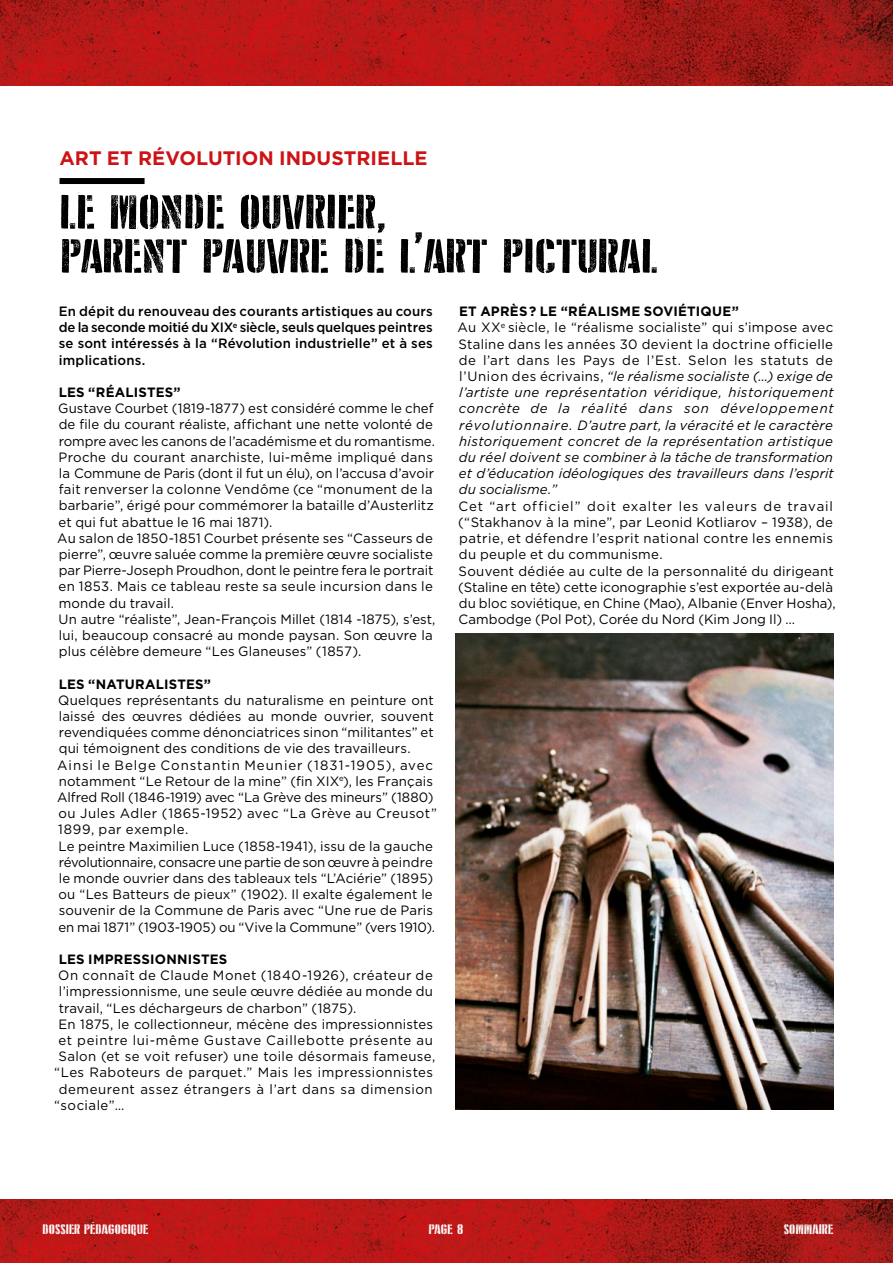
<style>
.page{position:relative;width:893px;height:1263px;background:#fff}
.page>*{position:absolute;margin:0;border:0;box-sizing:border-box;transform-origin:0 0}
.t1{font:52.5px/44.1px "D Day Stencil";letter-spacing:.01em;color:#000}
.t2{font:700 19.5px "Gotham";letter-spacing:.005em;color:#cd1316}
.t3{font:15px "D Day Stencil";letter-spacing:.005em;color:#fff}
.t4{font:13.5px/16.2px "Gotham";letter-spacing:.01em;color:#000}
.t5{font:italic 13.5px/16.2px "Gotham";letter-spacing:.025em;color:#000}
.t6{font:500 13.5px/16.2px "Gotham";letter-spacing:.01em;color:#000;text-align:justify}
.t7{font:13.5px "Gotham";letter-spacing:.03em;color:#000}
.t8{font:700 13.5px "Gotham";letter-spacing:.015em;color:#000}
.t9{font:13.5px "Gotham";letter-spacing:.05em;color:#000}
.t10{font:13.5px "Gotham";letter-spacing:.045em;color:#000}
.t11{font:13.5px "Gotham";letter-spacing:.04em;color:#000}
.t12{font:13.5px "Gotham";letter-spacing:.035em;color:#000}
.s1{font-weight:700;font-style:normal}
.s2{font-style:normal}
</style>
<div class="page">
<img style="left:0;top:0;width:893px;height:85px">
<img style="left:0;top:1199px;width:893px;height:64px">
<div style="left:60px;top:178px;width:85px;height:6px;background:#000"></div>
<img style="left:455px;top:634px;width:378px;height:476px">
<h2 class="t2" style="left:60px;top:147px;width:370px">ART ET RÉVOLUTION INDUSTRIELLE</h2>
<h1 class="t1" style="left:60px;top:190px;width:600px">LE MONDE OUVRIER,<br>PARENT PAUVRE DE L’ART PICTURAL</h1>
<p class="t6" style="left:59px;top:303px;width:376px">En dépit du renouveau des courants artistiques au cours de la seconde moitié du XIX<sup>e</sup> siècle, seuls quelques peintres se sont intéressés à la “Révolution industrielle” et à ses implications.</p>
<p class="t8" style="left:59px;top:384px;width:123px">LES “RÉALISTES”</p>
<p class="t4" style="left:57px;top:400px;width:380px">Gustave Courbet (1819-1877) est considéré comme le chef de file du courant réaliste, affichant une nette volonté de rompre avec les canons de l’académisme et du romantisme.<br>Proche du courant anarchiste, lui-même impliqué dans la Commune de Paris (dont il fut un élu), on l’accusa d’avoir fait renverser la colonne Vendôme (ce “monument de la barbarie”, érigé pour commémorer la bataille d’Austerlitz et qui fut abattue le 16 mai 1871).<br>Au salon de 1850-1851 Courbet présente ses “Casseurs de pierre”, œuvre saluée comme la première œuvre socialiste par Pierre-Joseph Proudhon, dont le peintre fera le portrait en 1853. Mais ce tableau reste sa seule incursion dans le monde du travail.<br>Un autre “réaliste”, Jean-François Millet (1814 -1875), s’est, lui, beaucoup consacré au monde paysan. Son œuvre la plus célèbre demeure “Les Glaneuses” (1857).</p>
<p class="t8" style="left:59px;top:676px;width:154px">LES “NATURALISTES”</p>
<p class="t4" style="left:57px;top:692px;width:381px">Quelques représentants du naturalisme en peinture ont laissé des œuvres dédiées au monde ouvrier, souvent revendiquées comme dénonciatrices sinon “militantes” et qui témoignent des conditions de vie des travailleurs.<br>Ainsi le Belge Constantin Meunier (1831-1905), avec notamment “Le Retour de la mine” (fin XIX<sup>e</sup>), les Français Alfred Roll (1846-1919) avec “La Grève des mineurs” (1880) ou Jules Adler (1865-1952) avec “La Grève au Creusot” 1899, par exemple.<br>Le peintre Maximilien Luce (1858-1941), issu de la gauche révolutionnaire, consacre une partie de son œuvre à peindre le monde ouvrier dans des tableaux tels “L’Aciérie” (1895) ou “Les Batteurs de pieux” (1902). Il exalte également le souvenir de la Commune de Paris avec “Une rue de Paris en mai 1871” (1903-1905) ou “Vive la Commune” (vers 1910).</p>
<p class="t8" style="left:59px;top:951px;width:170px">LES IMPRESSIONNISTES</p>
<p class="t10" style="left:58px;top:968px;width:376px">On connaît de Claude Monet (1840-1926), créateur de</p>
<p class="t4" style="left:59px;top:983px;width:375px">l’impressionnisme, une seule œuvre dédiée au monde du</p>
<p class="t4" style="left:59px;top:999px;width:299px">travail, “Les déchargeurs de charbon” (1875).</p>
<p class="t4" style="left:59px;top:1016px;width:376px">En 1875, le collectionneur, mécène des impressionnistes</p>
<p class="t9" style="left:59px;top:1033px;width:376px">et peintre lui-même Gustave Caillebotte présente au</p>
<p class="t7" style="left:58px;top:1049px;width:378px">Salon (et se voit refuser) une toile désormais fameuse,</p>
<p class="t7" style="left:54px;top:1065px;width:380px">“Les Raboteurs de parquet.” Mais les impressionnistes</p>
<p class="t11" style="left:59px;top:1081px;width:376px">demeurent assez étrangers à l’art dans sa dimension</p>
<p class="t12" style="left:54px;top:1097px;width:71px">“sociale”…</p>
<p class="t5" style="left:457px;top:303px;width:378px"><span class="s1">ET APRÈS? LE “RÉALISME SOVIÉTIQUE”<br></span><span class="s2">Au XX</span><sup>e</sup> <span class="s2">siècle, le “réalisme socialiste” qui s’impose avec Staline dans les années 30 devient la doctrine officielle de l’art dans les Pays de l’Est. Selon les statuts de l’Union des écrivains,</span> “le réalisme socialiste (…) exige de l’artiste une représentation véridique, historiquement concrète de la réalité dans son développement révolutionnaire. D’autre part, la véracité et le caractère historiquement concret de la représentation artistique du réel doivent se combiner à la tâche de transformation et d’éducation idéologiques des travailleurs dans l’esprit du socialisme.”</p>
<p class="t4" style="left:458px;top:498px;width:379px">Cet “art officiel” doit exalter les valeurs de travail (“Stakhanov à la mine”, par Leonid Kotliarov – 1938), de patrie, et défendre l’esprit national contre les ennemis du peuple et du communisme.<br>Souvent dédiée au culte de la personnalité du dirigeant (Staline en tête) cette iconographie s’est exportée au-delà du bloc soviétique, en Chine (Mao), Albanie (Enver Hosha), Cambodge (Pol Pot), Corée du Nord (Kim Jong Il) …</p>
<p class="t3" style="left:43px;top:1221px;width:108px">DOSSIER PÉDAGOGIQUE</p>
<p class="t3" style="left:428px;top:1221px;width:38px">PAGE 8</p>
<p class="t3" style="left:784px;top:1221px;width:51px">SOMMAIRE</p>
</div>
